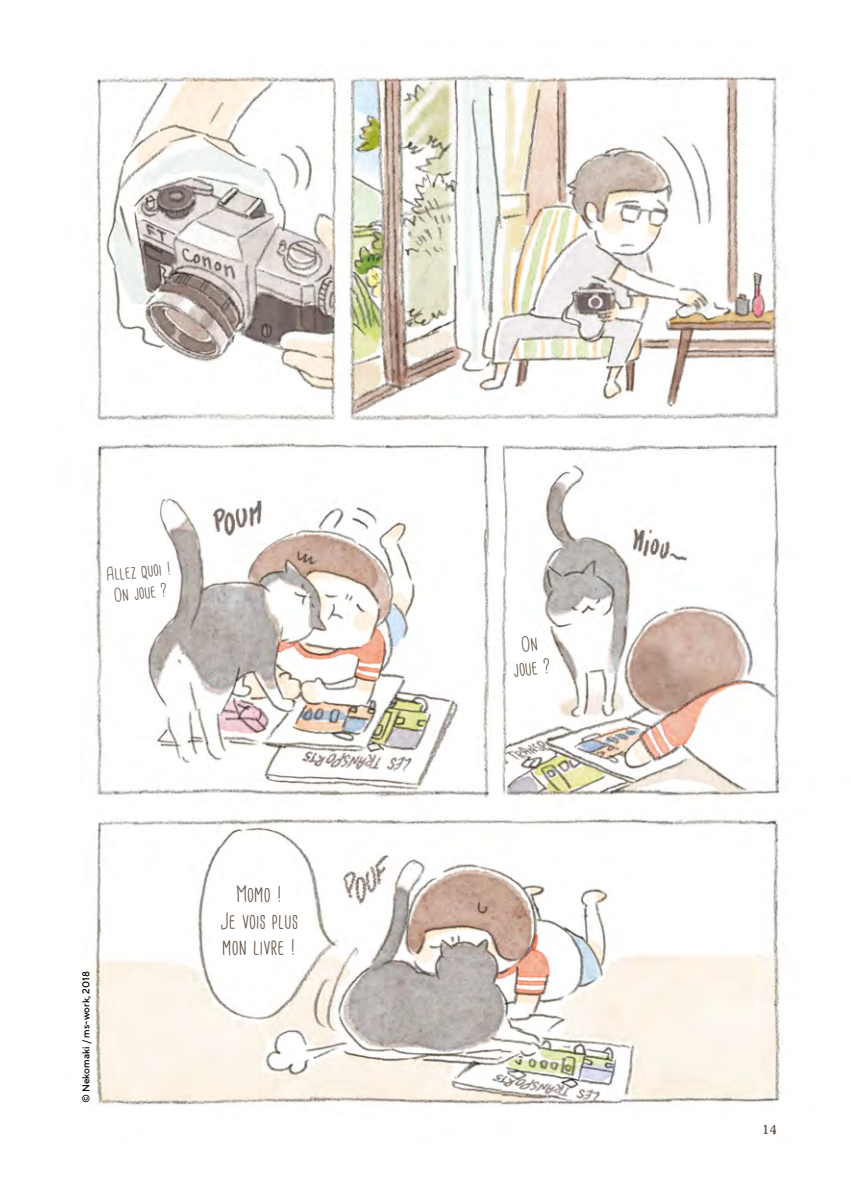
<style>
.page{position:relative;width:851px;height:1180px;background:#fff}
.page>*{position:absolute;margin:0;border:0;box-sizing:border-box;transform-origin:0 0}
.t1{font:22px/26.4px "Cardenio Modern";letter-spacing:.02em;color:#695a4e;text-align:center}
.t2{font:20px/24px "Cardenio Modern";color:#695a4e;text-align:center}
.t3{font:18px/21.6px "Cardenio Modern";color:#695a4e;text-align:center}
.t4{font:14px "Averia Serif";color:#695a4e}
.t5{font:500 10px "TT Norms";color:#000}
</style>
<div class="page">
<img style="left:83px;top:73px;width:698px;height:1033px">
<p class="t3" style="left:105px;top:564px;width:67px;rotate:-6deg">Allez quoi !<br>On joue ?</p>
<p class="t5" style="left:80px;top:1103px;width:134px;rotate:-90deg">© Nekomaki / ms-work, 2018</p>
<p class="t1" style="left:220px;top:881px;width:79px">Momo !<br>Je vois plus mon livre !</p>
<p class="t2" style="left:509px;top:634px;width:39px;rotate:-6deg">On joue ?</p>
<p class="t4" style="left:762px;top:1121px;width:16px">14</p>
</div>
